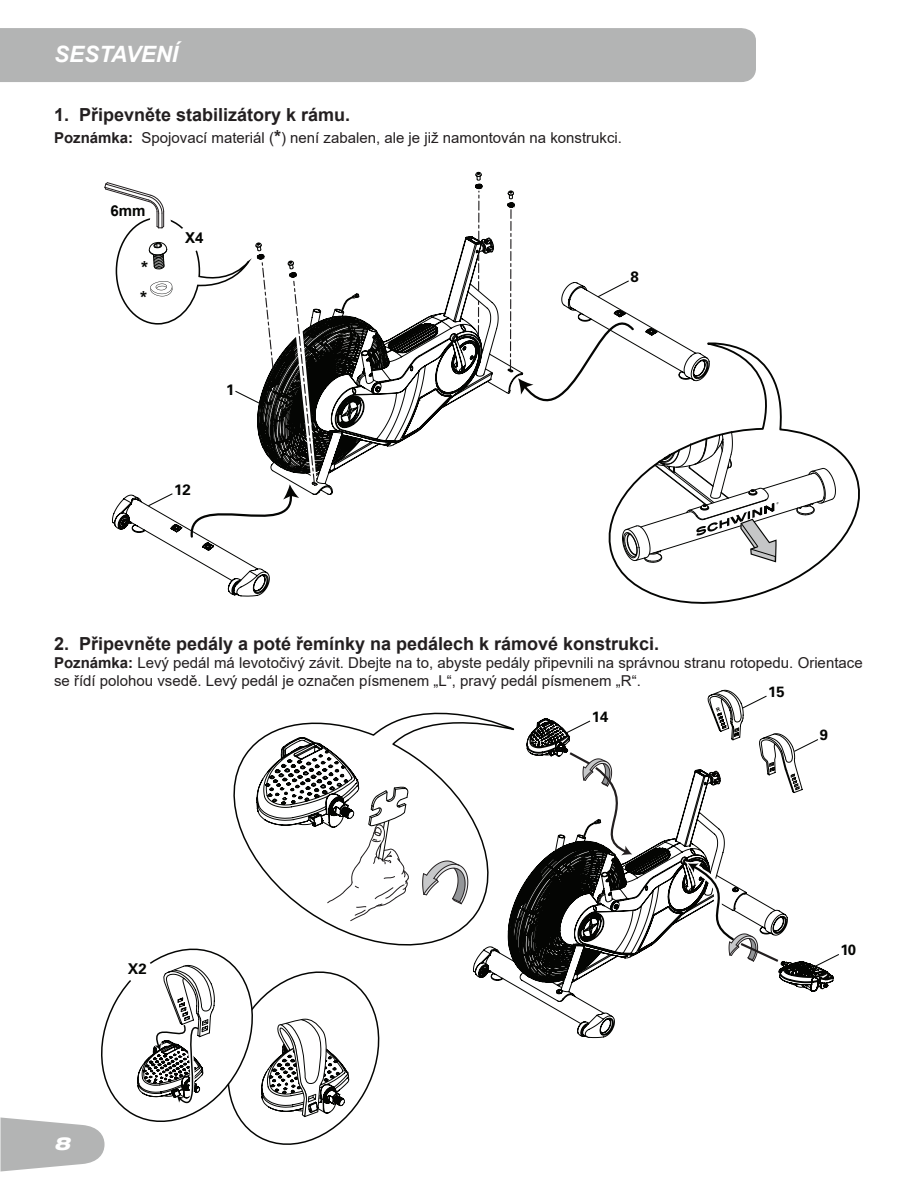
<style>
.page{position:relative;width:918px;height:1188px;background:#fff}
.page>*{position:absolute;margin:0;border:0;box-sizing:border-box;transform-origin:0 0}
.t1{font:italic 700 22.5px "Arial";color:#fff}
.t2{font:700 18px "Arial";color:#231f20}
.t3{font:700 18px "Arial";color:#040503}
.t4{font:italic 800 expanded 18px "Helvetica Neue";color:#fff}
.t5{font:15px/18px "Arial";color:#231f20}
.t6{font:700 15px "Arial";color:#040503}
.t7{font:700 15px "Univers";color:#040503}
.t8{font:700 14.85px "Univers";color:#040503}
.s1{font-weight:700}
.s2{font-weight:700;font-size:18px}
</style>
<div class="page">
<div style="left:0;top:28px;width:756px;height:54px;background:#b3b4b4"></div>
<svg style="left:473px;top:769px;width:252px;height:269px"></svg>
<svg style="left:233px;top:712px;width:282px;height:245px"></svg>
<svg style="left:686px;top:862px;width:153px;height:130px"></svg>
<svg style="left:527px;top:718px;width:118px;height:137px"></svg>
<svg style="left:257px;top:737px;width:153px;height:184px"></svg>
<svg style="left:0;top:940px;width:389px;height:232px"></svg>
<svg style="left:164px;top:236px;width:343px;height:360px"></svg>
<svg style="left:478px;top:301px;width:1px;height:34px"></svg>
<svg style="left:331px;top:291px;width:39px;height:23px"></svg>
<svg style="left:614px;top:448px;width:246px;height:156px"></svg>
<svg style="left:104px;top:182px;width:212px;height:360px"></svg>
<svg style="left:507px;top:191px;width:329px;height:372px"></svg>
<svg style="left:475px;top:172px;width:19px;height:119px"></svg>
<svg style="left:704px;top:689px;width:114px;height:104px"></svg>
<h1 class="t1" style="left:54px;top:39px;width:126px">SESTAVENÍ</h1>
<p class="t2" style="left:54px;top:102px;width:298px">1. Připevněte stabilizátory k rámu.</p>
<p class="t5" style="left:54px;top:128px;width:570px"><span class="s1">Poznámka:</span> Spojovací materiál (<span class="s2">*</span>) není zabalen, ale je již namontován na konstrukci.</p>
<p class="t6" style="left:110px;top:201px;width:37px">6mm</p>
<p class="t3" style="left:141px;top:255px;width:9px">*</p>
<p class="t3" style="left:140px;top:286px;width:9px">*</p>
<p class="t6" style="left:185px;top:228px;width:20px">X4</p>
<p class="t7" style="left:226px;top:381px;width:10px">1</p>
<p class="t7" style="left:174px;top:480px;width:18px">12</p>
<p class="t7" style="left:630px;top:268px;width:10px">8</p>
<p class="t2" style="left:54px;top:631px;width:607px">2. Připevněte pedály a poté řemínky na pedálech k rámové konstrukci.</p>
<p class="t5" style="left:54px;top:654px;width:810px"><span class="s1">Poznámka:</span> Levý pedál má levotočivý závit. Dbejte na to, abyste pedály připevnili na správnou stranu rotopedu. Orientace se řídí polohou vsedě. Levý pedál je označen písmenem „L“, pravý pedál písmenem „R“.</p>
<p class="t8" style="left:592px;top:708px;width:18px">14</p>
<p class="t8" style="left:768px;top:683px;width:18px">15</p>
<p class="t8" style="left:128px;top:960px;width:20px">X2</p>
<p class="t4" style="left:54px;top:1132px;width:17px">8</p>
<p class="t8" style="left:820px;top:726px;width:10px">9</p>
<p class="t8" style="left:841px;top:941px;width:17px">10</p>
</div>
